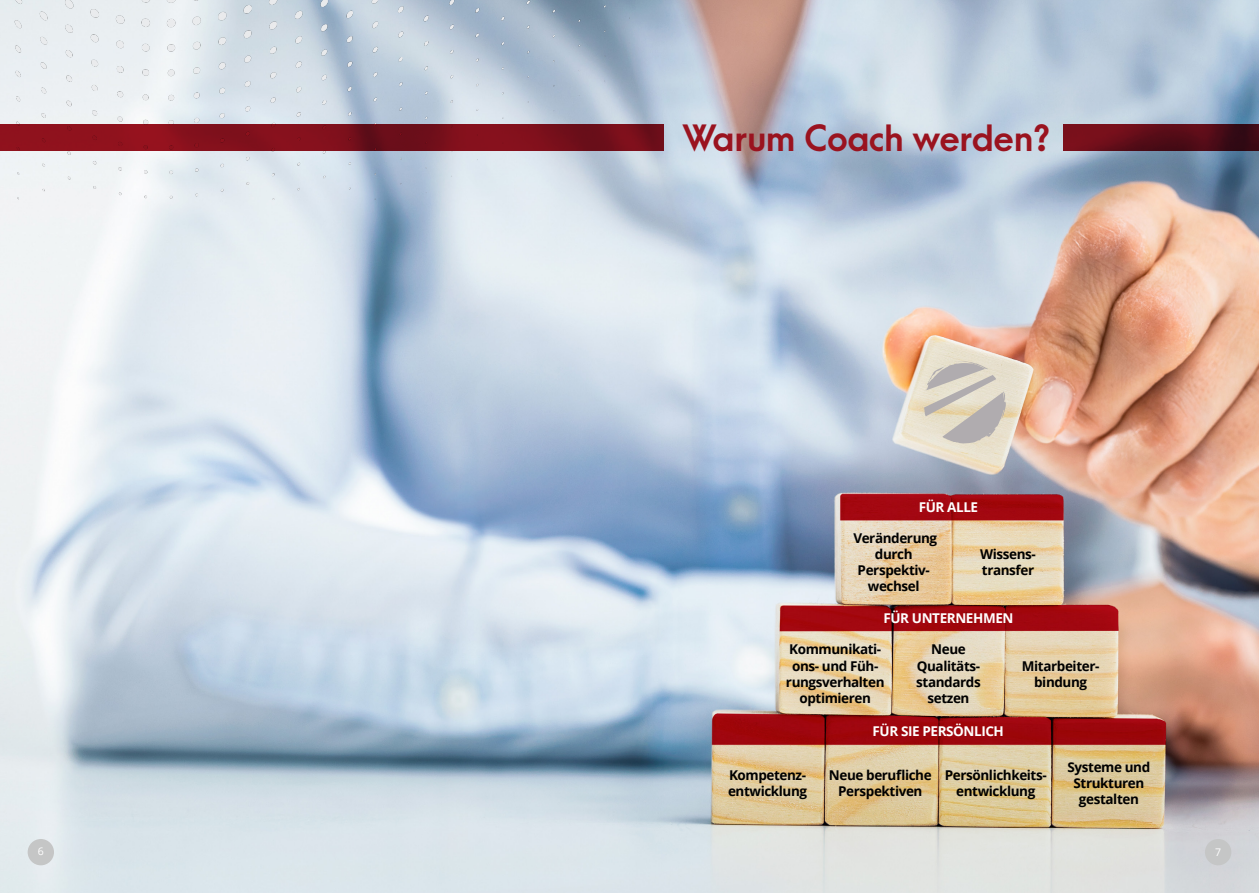
<style>
.page{position:relative;width:1259px;height:893px;background:#fff}
.page>*{position:absolute;margin:0;border:0;box-sizing:border-box;transform-origin:0 0}
.t1{font:700 34.5px "Arca Majora 3";letter-spacing:-.01em;color:#9a131f}
.t2{font:700 13.5px/16.2px "Open Sans";letter-spacing:-.03em;color:#000;text-align:center}
.t3{font:700 13.5px "Open Sans";letter-spacing:-.03em;color:#fff}
.t4{font:10.5px "Open Sans";color:#fff}
</style>
<div class="page">
<img style="left:0;top:0;width:1259px;height:893px">
<img style="left:0;top:0;width:629px;height:199px">
<svg style="left:1063px;top:124px;width:196px;height:27px"></svg>
<svg style="left:0;top:124px;width:663px;height:27px"></svg>
<svg style="left:923px;top:361px;width:95px;height:94px"></svg>
<div style="left:28px;top:839px;width:26px;height:26px;background:#c5c6c6;border-radius:50%"></div>
<div style="left:1205px;top:839px;width:26px;height:26px;background:#c5c6c6;border-radius:50%"></div>
<h1 class="t1" style="left:682px;top:107px;width:370px">Warum Coach werden?</h1>
<p class="t3" style="left:919px;top:497px;width:61px">FÜR ALLE</p>
<p class="t2" style="left:853px;top:529px;width:85px">Veränderung durch<br>Perspektiv&shy;wechsel</p>
<p class="t2" style="left:980px;top:545px;width:57px;text-align:left">Wissens&shy;transfer</p>
<p class="t3" style="left:883px;top:609px;width:131px">FÜR UNTERNEHMEN</p>
<p class="t2" style="left:786px;top:641px;width:100px">Kommunikati&shy;ons- und Füh&shy;rungsverhalten optimieren</p>
<p class="t3" style="left:872px;top:722px;width:133px">FÜR SIE PERSÖNLICH</p>
<p class="t2" style="left:916px;top:641px;width:66px">Neue<br>Qualitäts&shy;standards setzen</p>
<p class="t2" style="left:1022px;top:657px;width:78px">Mitarbeiter&shy;bindung</p>
<p class="t2" style="left:728px;top:767px;width:81px;text-align:left">Kompetenz&shy;entwicklung</p>
<p class="t2" style="left:1067px;top:759px;width:84px">Systeme und<br>Strukturen gestalten</p>
<p class="t2" style="left:829px;top:767px;width:104px">Neue berufliche<br>Perspektiven</p>
<p class="t2" style="left:945px;top:767px;width:103px">Persönlichkeits&shy;entwicklung</p>
<p class="t4" style="left:38px;top:844px;width:8px">6</p>
<p class="t4" style="left:1215px;top:845px;width:8px">7</p>
</div>
